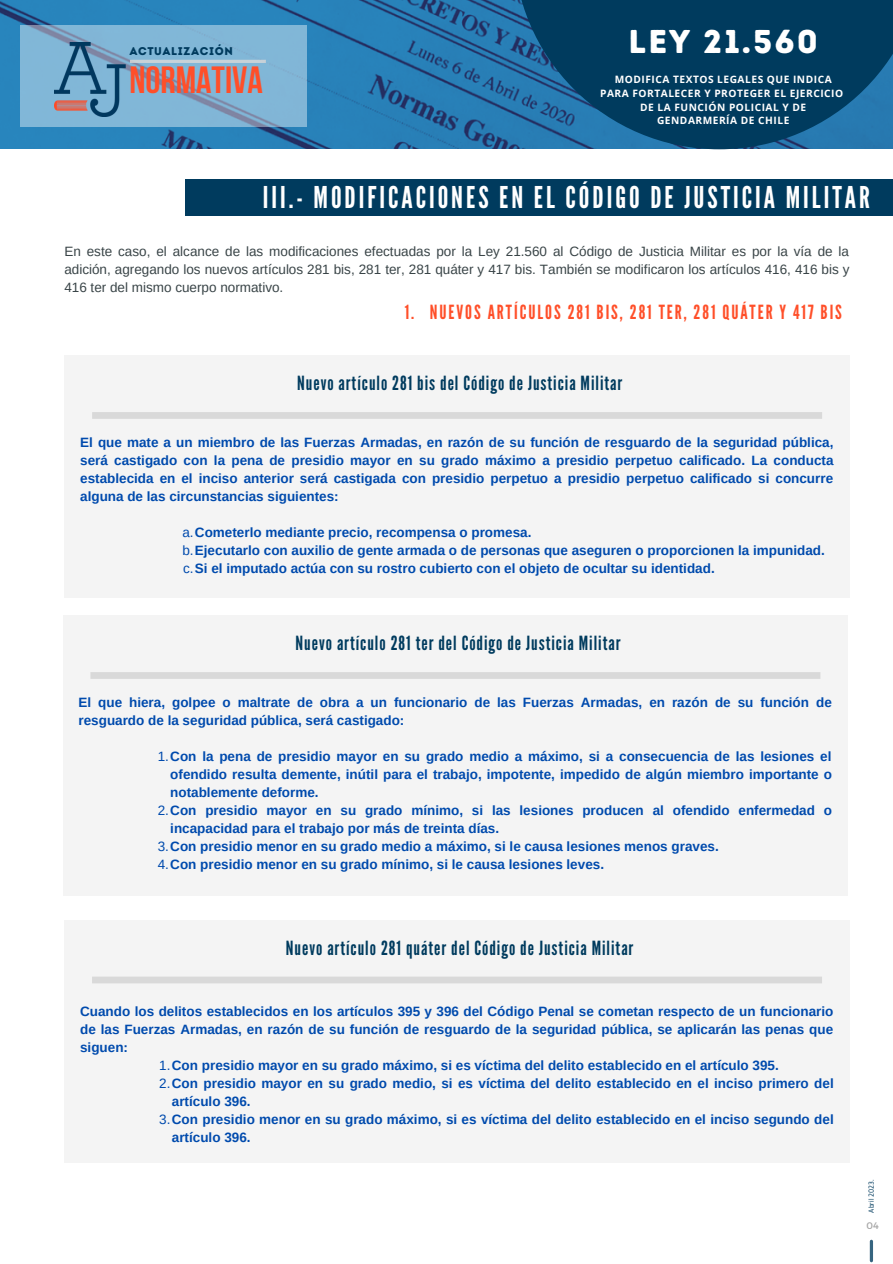
<style>
.page{position:relative;width:893px;height:1264px;background:#fff}
.page>*{position:absolute;margin:0;border:0;box-sizing:border-box;transform-origin:0 0}
.t1{font:700 37.8px "Bebas Neue";color:#ff4f29}
.t2{font:33px "Intro Rust Base";letter-spacing:.06em;color:#fff}
.t3{font:30px "League Gothic";letter-spacing:.1em;color:#fff}
.t4{font:19.5px "League Gothic";letter-spacing:.05em;color:#003b5e}
.t5{font:19.5px "League Gothic";letter-spacing:.1em;color:#ff4f29}
.t6{font:700 13.5px/18px "Arimo";color:#004aad}
.t7{font:13.5px/18px "Arimo";color:#394447;text-align:justify}
.t8{font:11.25px "Intro Rust Base";letter-spacing:.055em;color:#003b5e}
.t9{font:700 10.2px/13.5px "Open Sans";letter-spacing:.05em;color:#fff;text-align:center}
.t10{font:9.45px "Montserrat";color:#a6a6a6}
.t11{font:7.8px "Gidole";color:#003b5e}
.s1{font-weight:400}
</style>
<div class="page">
<div style="left:185px;top:179px;width:707px;height:36px;background:#003b5e"></div>
<div style="left:64px;top:355px;width:785px;height:243px;background:#f4f4f4"></div>
<div style="left:92px;top:412px;width:730px;height:7px;background:#d9d9d9"></div>
<svg style="left:869px;top:1241px;width:4px;height:19px"></svg>
<img style="left:0;top:0;width:513px;height:149px">
<svg style="left:20px;top:25px;width:286px;height:101px;background:#80b3d3"></svg>
<hr style="left:130px;top:60px;width:136px;height:3px;background:#d9d9d9">
<img style="left:54px;top:43px;width:75px;height:74px">
<svg style="left:513px;top:0;width:379px;height:149px;background:#094870"></svg>
<div style="left:63px;top:615px;width:784px;height:280px;background:#f4f4f4"></div>
<div style="left:90px;top:672px;width:730px;height:7px;background:#d9d9d9"></div>
<div style="left:64px;top:919px;width:785px;height:243px;background:#f4f4f4"></div>
<div style="left:92px;top:976px;width:730px;height:7px;background:#d9d9d9"></div>
<p class="t8" style="left:129px;top:44px;width:105px">ACTUALIZACIÓN</p>
<h1 class="t1" style="left:129px;top:65px;width:135px">NORMATIVA</h1>
<h2 class="t2" style="left:628px;top:22px;width:191px">LEY 21.560</h2>
<p class="t9" style="left:600px;top:73px;width:244px">MODIFICA TEXTOS LEGALES QUE INDICA<br>PARA FORTALECER Y PROTEGER EL EJERCICIO<br>DE LA FUNCIÓN POLICIAL Y DE<br>GENDARMERÍA DE CHILE</p>
<h3 class="t3" style="left:263px;top:180px;width:608px">III.- MODIFICACIONES EN EL CÓDIGO DE JUSTICIA MILITAR</h3>
<p class="t7" style="left:64px;top:242px;width:786px">En este caso, el alcance de las modificaciones efectuadas por la Ley 21.560 al Código de Justicia Militar es por la vía de la adición, agregando los nuevos artículos 281 bis, 281 ter, 281 quáter y 417 bis. También se modificaron los artículos 416, 416 bis y 416 ter del mismo cuerpo normativo.</p>
<h3 class="t5" style="left:405px;top:301px;width:438px">1. NUEVOS ARTÍCULOS 281 BIS, 281 TER, 281 QUÁTER Y 417 BIS</h3>
<h3 class="t4" style="left:297px;top:372px;width:326px">Nuevo artículo 281 bis del Código de Justicia Militar</h3>
<p class="t6" style="left:80px;top:433px;width:754px;text-align:justify">El que mate a un miembro de las Fuerzas Armadas, en razón de su función de resguardo de la seguridad pública, será castigado con la pena de presidio mayor en su grado máximo a presidio perpetuo calificado. La conducta establecida en el inciso anterior será castigada con presidio perpetuo a presidio perpetuo calificado si concurre alguna de las circunstancias siguientes:</p>
<p class="t6" style="left:182px;top:523px;width:644px"><span class="s1">a.</span>Cometerlo mediante precio, recompensa o promesa.<br><span class="s1">b.</span>Ejecutarlo con auxilio de gente armada o de personas que aseguren o proporcionen la impunidad. <span class="s1">c.</span>Si el imputado actúa con su rostro cubierto con el objeto de ocultar su identidad.</p>
<h3 class="t4" style="left:295px;top:632px;width:326px">Nuevo artículo 281 ter del Código de Justicia Militar</h3>
<p class="t6" style="left:78px;top:693px;width:754px">El que hiera, golpee o maltrate de obra a un funcionario de las Fuerzas Armadas, en razón de su función de resguardo de la seguridad pública, será castigado:</p>
<p class="t6" style="left:158px;top:747px;width:675px"><span class="s1">1.</span>Con la pena de presidio mayor en su grado medio a máximo, si a consecuencia de las lesiones el</p>
<p class="t6" style="left:170px;top:765px;width:663px">ofendido resulta demente, inútil para el trabajo, impotente, impedido de algún miembro importante o</p>
<p class="t6" style="left:170px;top:783px;width:150px">notablemente deforme.</p>
<p class="t6" style="left:158px;top:801px;width:675px"><span class="s1">2.</span>Con presidio mayor en su grado mínimo, si las lesiones producen al ofendido enfermedad o</p>
<p class="t6" style="left:170px;top:819px;width:330px">incapacidad para el trabajo por más de treinta días.</p>
<p class="t6" style="left:158px;top:837px;width:562px"><span class="s1">3.</span>Con presidio menor en su grado medio a máximo, si le causa lesiones menos graves.</p>
<p class="t6" style="left:158px;top:855px;width:448px"><span class="s1">4.</span>Con presidio menor en su grado mínimo, si le causa lesiones leves.</p>
<h3 class="t4" style="left:286px;top:936px;width:349px">Nuevo artículo 281 quáter del Código de Justicia Militar</h3>
<p class="t6" style="left:80px;top:1002px;width:754px;text-align:justify">Cuando los delitos establecidos en los artículos 395 y 396 del Código Penal se cometan respecto de un funcionario de las Fuerzas Armadas, en razón de su función de resguardo de la seguridad pública, se aplicarán las penas que siguen:</p>
<p class="t6" style="left:159px;top:1056px;width:621px"><span class="s1">1.</span>Con presidio mayor en su grado máximo, si es víctima del delito establecido en el artículo 395.</p>
<p class="t6" style="left:159px;top:1074px;width:676px"><span class="s1">2.</span>Con presidio mayor en su grado medio, si es víctima del delito establecido en el inciso primero del</p>
<p class="t6" style="left:172px;top:1091px;width:80px">artículo 396.</p>
<p class="t6" style="left:159px;top:1109px;width:676px"><span class="s1">3.</span>Con presidio menor en su grado máximo, si es víctima del delito establecido en el inciso segundo del</p>
<p class="t6" style="left:172px;top:1127px;width:80px">artículo 396.</p>
<p class="t11" style="left:866px;top:1212px;width:34px;rotate:-90deg">Abril 2023.</p>
<p class="t10" style="left:866px;top:1219px;width:14px">04</p>
</div>
